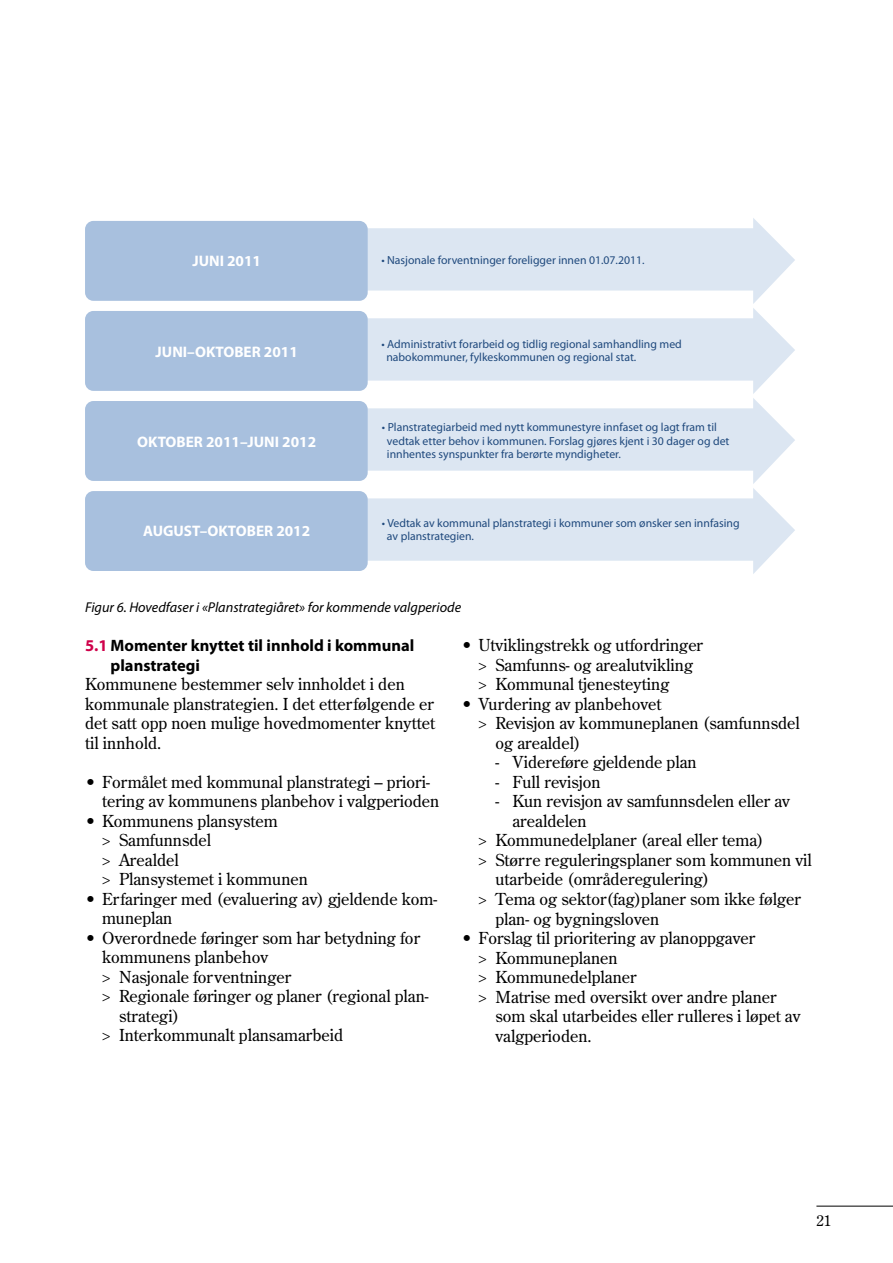
<style>
.page{position:relative;width:893px;height:1263px;background:#fff}
.page>*{position:absolute;margin:0;border:0;box-sizing:border-box;transform-origin:0 0}
.t1{font:16.5px/19.5px "Century Old Style";color:#000}
.t2{font:700 16.5px/19.5px "Myriad Pro";color:#000}
.t3{font:700 15.3px "Myriad Pro";color:#fff}
.t4{font:15px "Century Old Style";color:#000}
.t5{font:italic 14.25px "Myriad Pro";color:#000}
.t6{font:11.7px/13.5px "Myriad Pro";color:#1f497d}
.s1{color:#cf004a}
</style>
<div class="page">
<hr style="left:816px;top:1206px;width:77px;height:1px;background:#000">
<svg style="left:364px;top:218px;width:431px;height:356px"></svg>
<div style="left:85px;top:491px;width:283px;height:80px;background:#a8c0de;border-radius:8px"></div>
<div style="left:85px;top:401px;width:283px;height:80px;background:#a8c0de;border-radius:8px"></div>
<div style="left:85px;top:311px;width:283px;height:80px;background:#a8c0de;border-radius:8px"></div>
<div style="left:85px;top:221px;width:283px;height:80px;background:#a8c0de;border-radius:8px"></div>
<p class="t3" style="left:192px;top:252px;width:70px">JUNI 2011</p>
<p class="t6" style="left:381px;top:254px;width:265px">• Nasjonale forventninger foreligger innen 01.07.2011.</p>
<p class="t3" style="left:156px;top:343px;width:144px">JUNI–OKTOBER 2011</p>
<p class="t3" style="left:137px;top:433px;width:180px">OKTOBER 2011–JUNI 2012</p>
<p class="t3" style="left:143px;top:522px;width:169px">AUGUST–OKTOBER 2012</p>
<p class="t6" style="left:386px;top:337px;width:297px;text-indent:-5px">• Administrativt forarbeid og tidlig regional samhandling med nabokommuner, fylkeskommunen og regional stat.</p>
<p class="t6" style="left:387px;top:421px;width:344px;text-indent:-5px">• Planstrategiarbeid med nytt kommunestyre innfaset og lagt fram til vedtak etter behov i kommunen. Forslag gjøres kjent i 30 dager og det innhentes synspunkter fra berørte myndigheter.</p>
<p class="t6" style="left:387px;top:516px;width:354px;text-indent:-5px">• Vedtak av kommunal planstrategi i kommuner som ønsker sen innfasing av planstrategien.</p>
<p class="t5" style="left:85px;top:600px;width:378px">Figur 6. Hovedfaser i «Planstrategiåret» for kommende valgperiode</p>
<p class="t2" style="left:111px;top:636px;width:305px;text-indent:-26px"><span class="s1">5.1</span> Momenter knyttet til innhold i kommunal planstrategi</p>
<p class="t1" style="left:85px;top:674px;width:352px">Kommunene bestemmer selv innholdet i den kommunale planstrategien. I det etterfølgende er det satt opp noen mulige hovedmomenter knyttet til innhold.</p>
<p class="t1" style="left:102px;top:772px;width:339px;text-indent:-17px">• Formålet med kommunal planstrategi – priori&shy;tering av kommunens planbehov i valgperioden</p>
<p class="t1" style="left:102px;top:811px;width:207px;text-indent:-17px">• Kommunens plansystem<br>&gt; Samfunnsdel<br>&gt; Arealdel<br>&gt; Plansystemet i kommunen</p>
<p class="t1" style="left:102px;top:889px;width:337px;text-indent:-17px">• Erfaringer med (evaluering av) gjeldende kom&shy;muneplan</p>
<p class="t1" style="left:85px;top:928px;width:337px">• Overordnede føringer som har betydning for</p>
<p class="t1" style="left:102px;top:947px;width:168px">kommunens planbehov</p>
<p class="t1" style="left:102px;top:967px;width:191px">&gt; Nasjonale forventninger</p>
<p class="t1" style="left:102px;top:986px;width:328px">&gt; Regionale føringer og planer (regional plan-</p>
<p class="t1" style="left:119px;top:1006px;width:62px">strategi)</p>
<p class="t1" style="left:102px;top:1025px;width:243px">&gt; Interkommunalt plansamarbeid</p>
<p class="t1" style="left:478px;top:635px;width:226px;text-indent:-17px">• Utviklingstrekk og utfordringer &gt; Samfunns- og arealutvikling &gt; Kommunal tjenesteyting</p>
<p class="t1" style="left:461px;top:694px;width:202px">• Vurdering av planbehovet</p>
<p class="t1" style="left:478px;top:713px;width:323px">&gt; Revisjon av kommuneplanen (samfunnsdel</p>
<p class="t1" style="left:495px;top:733px;width:87px">og arealdel)</p>
<p class="t1" style="left:495px;top:752px;width:203px">- Videreføre gjeldende plan</p>
<p class="t1" style="left:495px;top:772px;width:107px">- Full revisjon</p>
<p class="t1" style="left:495px;top:791px;width:296px">- Kun revisjon av samfunnsdelen eller av</p>
<p class="t1" style="left:512px;top:811px;width:76px">arealdelen</p>
<p class="t1" style="left:478px;top:830px;width:287px">&gt; Kommunedelplaner (areal eller tema)</p>
<p class="t1" style="left:478px;top:850px;width:335px">&gt; Større reguleringsplaner som kommunen vil</p>
<p class="t1" style="left:495px;top:869px;width:216px">utarbeide (områderegulering)</p>
<p class="t1" style="left:478px;top:889px;width:324px">&gt; Tema og sektor(fag)planer som ikke følger</p>
<p class="t1" style="left:495px;top:908px;width:165px">plan- og bygningsloven</p>
<p class="t1" style="left:461px;top:928px;width:295px">• Forslag til prioritering av planoppgaver</p>
<p class="t1" style="left:478px;top:947px;width:141px">&gt; Kommuneplanen</p>
<p class="t1" style="left:478px;top:967px;width:160px">&gt; Kommunedelplaner</p>
<p class="t1" style="left:478px;top:986px;width:300px">&gt; Matrise med oversikt over andre planer</p>
<p class="t1" style="left:495px;top:1006px;width:307px">som skal utarbeides eller rulleres i løpet av</p>
<p class="t1" style="left:495px;top:1025px;width:98px">valgperioden.</p>
<p class="t4" style="left:816px;top:1211px;width:16px">21</p>
</div>
